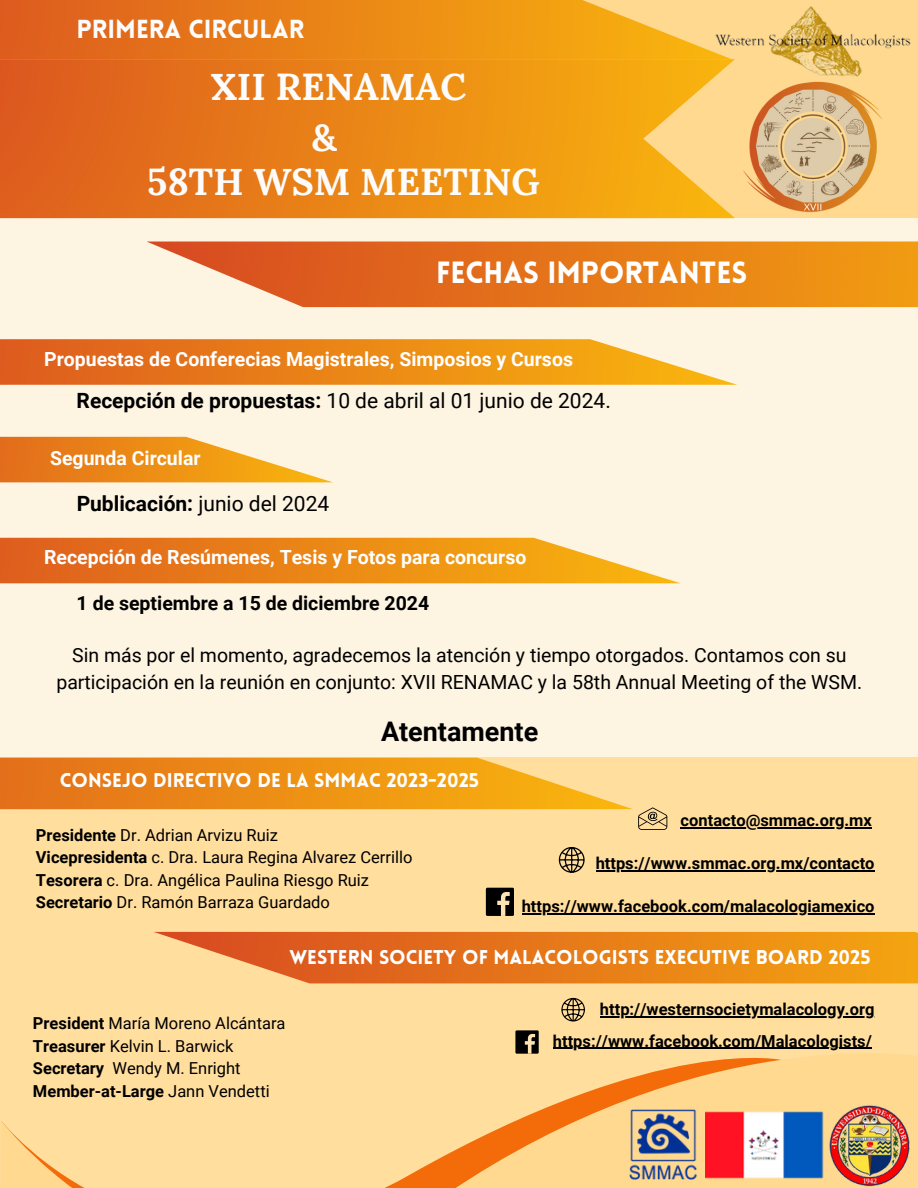
<style>
.page{position:relative;width:918px;height:1188px;background:#fdf4e2}
.page>*{position:absolute;margin:0;border:0;box-sizing:border-box;transform-origin:0 0}
.t1{font:700 37.5px "Lora";color:#fcfcfc}
.t2{font:900 30px "Lovelo";color:#fff}
.t3{font:700 27px "Roboto";color:#000}
.t4{font:900 25.5px "Lovelo";color:#fcfcfc}
.t5{font:21px "Roboto";color:#000}
.t6{font:700 21px "Roboto";color:#000}
.t7{font:19.5px/27px "Roboto";color:#000;text-align:center}
.t8{font:700 19.5px "Roboto";color:#fff}
.t9{font:900 19.5px "Lovelo";color:#fff}
.t10{font:700 19.5px "Roboto";color:#000}
.t11{font:16.5px/22.5px "Roboto";color:#000}
.t12{font:700 16.5px "Roboto";color:#000}
.s1{font-weight:700}
.s2{font-weight:400}
</style>
<div class="page">
<div style="left:0;top:758px;width:918px;height:430px;background:#ffde9e"></div>
<svg style="left:1px;top:1047px;width:916px;height:141px"></svg>
<img style="left:630px;top:1110px;width:67px;height:70px">
<img style="left:705px;top:1111px;width:121px;height:68px">
<img style="left:826px;top:1103px;width:91px;height:85px">
<hr style="left:553px;top:1048px;width:319px;height:1px;background:#000">
<svg style="left:148px;top:242px;width:770px;height:65px;background:#e7822d"></svg>
<svg style="left:0;top:758px;width:632px;height:51px;background:#ef9724"></svg>
<svg style="left:154px;top:932px;width:764px;height:51px;background:#e98425"></svg>
<svg style="left:559px;top:847px;width:26px;height:26px"></svg>
<div style="left:486px;top:888px;width:28px;height:28px;background:#000;border-radius:2px"></div>
<svg style="left:497px;top:892px;width:13px;height:24px"></svg>
<svg style="left:638px;top:807px;width:29px;height:23px"></svg>
<hr style="left:681px;top:827px;width:191px;height:1px;background:#000">
<svg style="left:0;top:437px;width:332px;height:45px"></svg>
<svg style="left:0;top:339px;width:737px;height:46px;background:#eb902c"></svg>
<svg style="left:0;top:538px;width:680px;height:45px;background:#ec912c"></svg>
<hr style="left:596px;top:870px;width:279px;height:1px;background:#000">
<hr style="left:522px;top:913px;width:353px;height:1px;background:#000">
<hr style="left:600px;top:1016px;width:275px;height:2px;background:#000">
<div style="left:0;top:0;width:918px;height:218px;background:#ffd990"></div>
<img style="left:732px;top:6px;width:179px;height:67px">
<svg style="left:0;top:0;width:732px;height:59px;background:#eb8d22"></svg>
<svg style="left:0;top:59px;width:735px;height:159px;background:#eb891d"></svg>
<div style="left:515px;top:1030px;width:24px;height:24px;background:#000"></div>
<svg style="left:525px;top:1034px;width:10px;height:20px"></svg>
<svg style="left:561px;top:998px;width:24px;height:24px"></svg>
<img style="left:729px;top:73px;width:153px;height:142px">
<h3 class="t4" style="left:77px;top:19px;width:229px">PRIMERA CIRCULAR</h3>
<h1 class="t1" style="left:211px;top:63px;width:257px">XII RENAMAC</h1>
<h1 class="t1" style="left:312px;top:113px;width:27px">&amp;</h1>
<h1 class="t1" style="left:147px;top:158px;width:394px">58TH WSM MEETING</h1>
<h2 class="t2" style="left:436px;top:261px;width:313px">FECHAS IMPORTANTES</h2>
<p class="t8" style="left:44px;top:348px;width:530px">Propuestas de Conferecias Magistrales, Simposios y Cursos</p>
<p class="t5" style="left:77px;top:389px;width:536px"><span class="s1">Recepción de propuestas:</span> 10 de abril al 01 junio de 2024.</p>
<p class="t8" style="left:50px;top:447px;width:152px">Segunda Circular</p>
<p class="t6" style="left:77px;top:491px;width:254px">Publicación: <span class="s2">junio del 2024</span></p>
<p class="t8" style="left:44px;top:546px;width:484px">Recepción de Resúmenes, Tesis y Fotos para concurso</p>
<p class="t10" style="left:77px;top:591px;width:354px">1 de septiembre a 15 de diciembre 2024</p>
<p class="t7" style="left:56px;top:641px;width:807px">Sin más por el momento, agradecemos la atención y tiempo otorgados. Contamos con su participación en la reunión en conjunto: XVII RENAMAC y la 58th Annual Meeting of the WSM.</p>
<h3 class="t3" style="left:381px;top:716px;width:159px">Atentamente</h3>
<p class="t9" style="left:60px;top:773px;width:421px">CONSEJO DIRECTIVO DE LA SMMAC 2023-2025</p>
<p class="t11" style="left:36px;top:824px;width:378px"><span class="s1">Presidente</span> Dr. Adrian Arvizu Ruiz<br><span class="s1">Vicepresidenta</span> c. Dra. Laura Regina Alvarez Cerrillo <span class="s1">Tesorera</span> c. Dra. Angélica Paulina Riesgo Ruiz <span class="s1">Secretario</span> Dr. Ramón Barraza Guardado</p>
<p class="t12" style="left:681px;top:811px;width:193px">contacto@smmac.org.mx</p>
<p class="t12" style="left:596px;top:854px;width:280px">https://www.smmac.org.mx/contacto</p>
<p class="t12" style="left:522px;top:897px;width:354px">https://www.facebook.com/malacologiamexico</p>
<p class="t9" style="left:289px;top:950px;width:583px">WESTERN SOCIETY OF MALACOLOGISTS EXECUTIVE BOARD 2025</p>
<p class="t11" style="left:33px;top:1012px;width:254px"><span class="s1">President</span> María Moreno Alcántara<br><span class="s1">Treasurer</span> Kelvin L. Barwick<br><span class="s1">Secretary</span> Wendy M. Enright<br><span class="s1">Member-at-Large</span> Jann Vendetti</p>
<p class="t12" style="left:600px;top:1000px;width:276px">http://westernsocietymalacology.org</p>
<p class="t12" style="left:553px;top:1031px;width:320px">https://www.facebook.com/Malacologists/</p>
</div>
